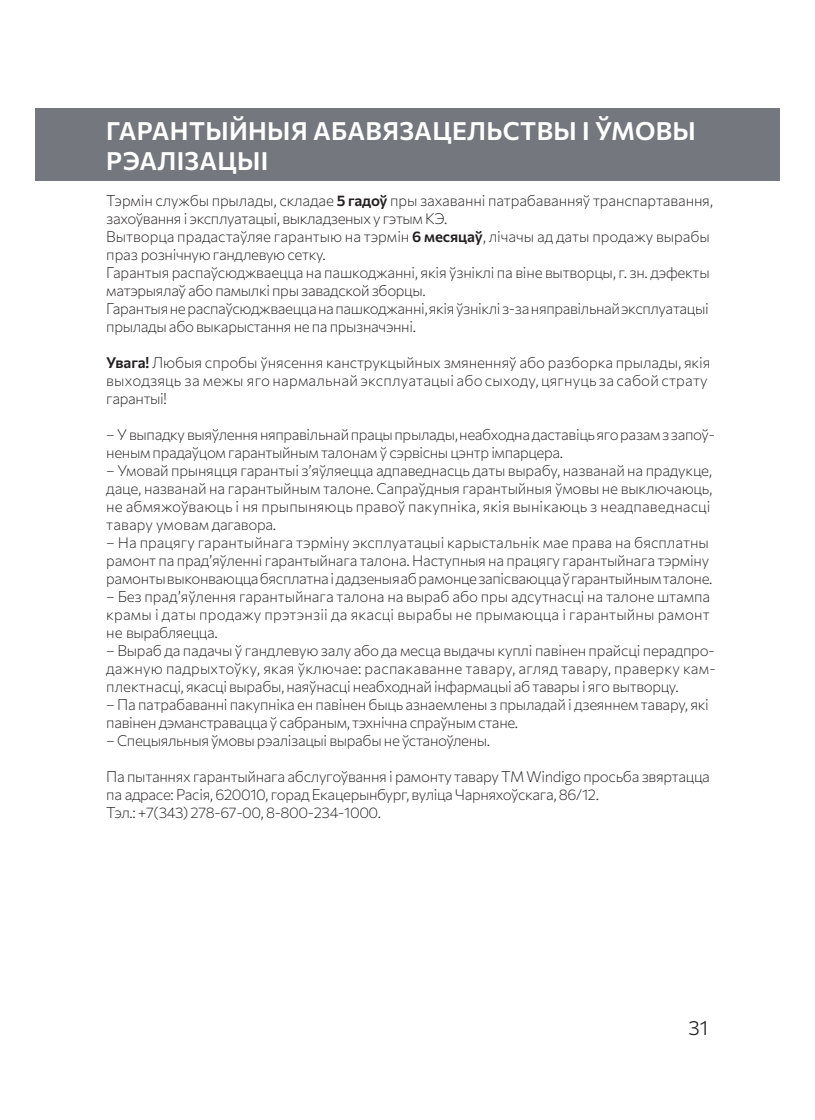
<style>
.page{position:relative;width:815px;height:1120px;background:#fff}
.page>*{position:absolute;margin:0;border:0;box-sizing:border-box;transform-origin:0 0}
.t1{font:600 25px/30px "Commissioner";letter-spacing:.015em;color:#fff}
.t2{font:300 20px "Commissioner";color:#231f20}
.t3{font:200 15px/18px "Commissioner";letter-spacing:-.02em;color:#231f20}
.s1{font-weight:600}
</style>
<div class="page">
<div style="left:35px;top:108px;width:745px;height:72px;background:#75777f"></div>
<p class="t1" style="left:106px;top:114px;width:591px">ГАРАНТЫЙНЫЯ АБАВЯЗАЦЕЛЬСТВЫ І ЎМОВЫ<br>РЭАЛІЗАЦЫІ</p>
<p class="t3" style="left:106px;top:190px;width:608px">Тэрмін службы прылады, складае <span class="s1">5 гадоў</span> пры захаванні патрабаванняў транспартавання, захоўвання і эксплуатацыі, выкладзеных у гэтым КЭ.</p>
<p class="t3" style="left:106px;top:226px;width:605px">Вытворца прадастаўляе гарантыю на тэрмін <span class="s1">6 месяцаў</span>, лічачы ад даты продажу вырабы праз рознічную гандлевую сетку.</p>
<p class="t3" style="left:106px;top:262px;width:605px">Гарантыя распаўсюджваецца на пашкоджанні, якія ўзніклі па віне вытворцы, г. зн. дэфекты матэрыялаў або памылкі пры завадской зборцы.</p>
<p class="t3" style="left:106px;top:298px;width:604px">Гарантыя не распаўсюджваецца на пашкоджанні, якія ўзніклі з-за няправільнай эксплуатацыі прылады або выкарыстання не па прызначэнні.</p>
<p class="t3" style="left:106px;top:352px;width:606px"><span class="s1">Увага!</span> Любыя спробы ўнясення канструкцыйных змяненняў або разборка прылады, якія выходзяць за межы яго нармальнай эксплуатацыі або сыходу, цягнуць за сабой страту гарантыі!</p>
<p class="t3" style="left:106px;top:424px;width:610px">– У выпадку выяўлення няправільнай працы прылады, неабходна даставіць яго разам з запоў&shy;неным прадаўцом гарантыйным талонам ў сэрвісны цэнтр імпарцера.</p>
<p class="t3" style="left:106px;top:460px;width:608px">– Умовай прыняцця гарантыі з’яўляецца адпаведнасць даты вырабу, названай на прадукце, даце, названай на гарантыйным талоне. Сапраўдныя гарантыйныя ўмовы не выключаюць, не абмяжоўваюць і ня прыпыняюць правоў пакупніка, якія вынікаюць з неадпаведнасці тавару умовам дагавора.</p>
<p class="t3" style="left:106px;top:532px;width:608px">– На працягу гарантыйнага тэрміну эксплуатацыі карыстальнік мае права на бясплатны рамонт па прад’яўленні гарантыйнага талона. Наступныя на працягу гарантыйнага тэрміну рамонты выконваюцца бясплатна і дадзеныя аб рамонце запісваюцца ў гарантыйным талоне.</p>
<p class="t3" style="left:106px;top:586px;width:606px;text-align:justify">– Без прад’яўлення гарантыйнага талона на выраб або пры адсутнасці на талоне штампа крамы і даты продажу прэтэнзіі да якасці вырабы не прымаюцца і гарантыйны рамонт не вырабляецца.</p>
<p class="t3" style="left:106px;top:640px;width:611px;text-align:justify">– Выраб да падачы ў гандлевую залу або да месца выдачы куплі павінен прайсці перадпро&shy;дажную падрыхтоўку, якая ўключае: распакаванне тавару, агляд тавару, праверку кам&shy;плектнасці, якасці вырабы, наяўнасці неабходнай інфармацыі аб тавары і яго вытворцу.</p>
<p class="t3" style="left:106px;top:694px;width:604px">– Па патрабаванні пакупніка ен павінен быць азнаемлены з прыладай і дзеяннем тавару, які павінен дэманстравацца ў сабраным, тэхнічна спраўным стане.</p>
<p class="t3" style="left:106px;top:730px;width:385px">– Спецыяльныя ўмовы рэалізацыі вырабы не ўстаноўлены.</p>
<p class="t3" style="left:106px;top:766px;width:605px">Па пытаннях гарантыйнага абслугоўвання і рамонту тавару ТМ Windigo просьба звяртацца па адрасе: Расія, 620010, горад Екацерынбург, вуліца Чарняхоўскага, 86/12.</p>
<p class="t3" style="left:106px;top:802px;width:276px">Тэл.: +7(343) 278-67-00, 8-800-234-1000.</p>
<h2 class="t2" style="left:689px;top:1012px;width:21px">31</h2>
</div>
